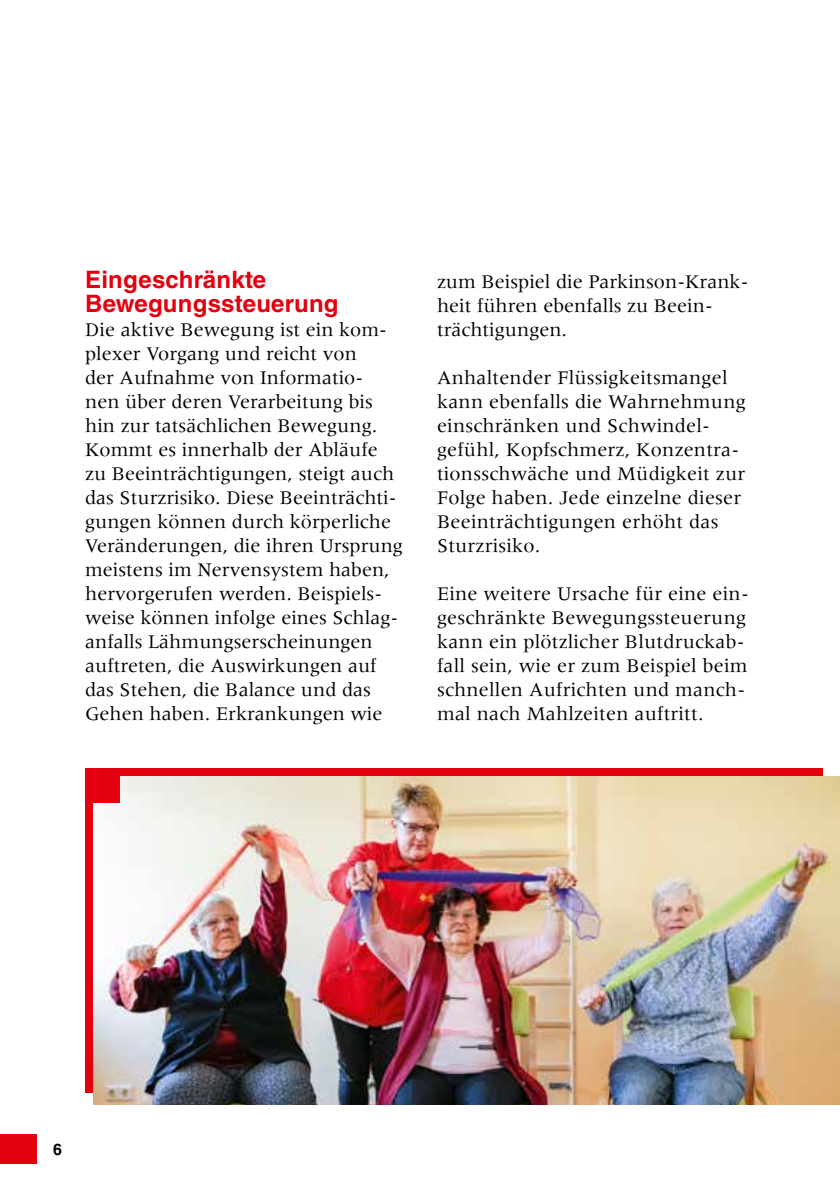
<style>
.page{position:relative;width:840px;height:1191px;background:#fff}
.page>*{position:absolute;margin:0;border:0;box-sizing:border-box;transform-origin:0 0}
.t1{font:700 24px/24px "Helvetica LT Std";letter-spacing:.01em;color:#e3000f}
.t2{font:20px/24px "Meridien LT Std";color:#000}
.t3{font:700 16px "Helvetica LT Std";color:#000}
</style>
<div class="page">
<div style="left:0;top:1134px;width:37px;height:30px;background:#e3000f"></div>
<div style="left:85px;top:768px;width:737px;height:324px;background:#e3000f"></div>
<img style="left:94px;top:777px;width:745px;height:327px">
<div style="left:85px;top:768px;width:34px;height:34px;background:#e3000f"></div>
<p class="t1" style="left:85px;top:267px;width:255px">Eingeschränkte<br>Bewegungssteuerung</p>
<p class="t2" style="left:85px;top:318px;width:319px">Die aktive Bewegung ist ein kom&shy;plexer Vorgang und reicht von<br>der Aufnahme von Informatio-<br>nen über deren Verarbeitung bis hin zur tatsächlichen Bewegung.<br>Kommt es innerhalb der Abläufe zu Beeinträchtigungen, steigt auch das Sturzrisiko. Diese Beeinträchti&shy;gungen können durch körperliche Veränderungen, die ihren Ursprung meistens im Nervensystem haben, hervorgerufen werden. Beispiels&shy;weise können infolge eines Schlag&shy;anfalls Lähmungserscheinungen auftreten, die Auswirkungen auf das Stehen, die Balance und das Gehen haben. Erkrankungen wie</p>
<p class="t2" style="left:437px;top:270px;width:313px">zum Beispiel die Parkinson-Krank&shy;heit führen ebenfalls zu Beein&shy;trächtigungen.</p>
<p class="t2" style="left:437px;top:366px;width:310px">Anhaltender Flüssigkeitsmangel kann ebenfalls die Wahrnehmung einschränken und Schwindel&shy;gefühl, Kopfschmerz, Konzentra&shy;tionsschwäche und Müdigkeit zur<br>Folge haben. Jede einzelne dieser<br>Beeinträchtigungen erhöht das<br>Sturzrisiko.</p>
<p class="t2" style="left:437px;top:582px;width:313px">Eine weitere Ursache für eine ein&shy;geschränkte Bewegungssteuerung kann ein plötzlicher Blutdruckab&shy;fall sein, wie er zum Beispiel beim schnellen Aufrichten und manch&shy;mal nach Mahlzeiten auftritt.</p>
<p class="t3" style="left:53px;top:1139px;width:10px">6</p>
</div>
